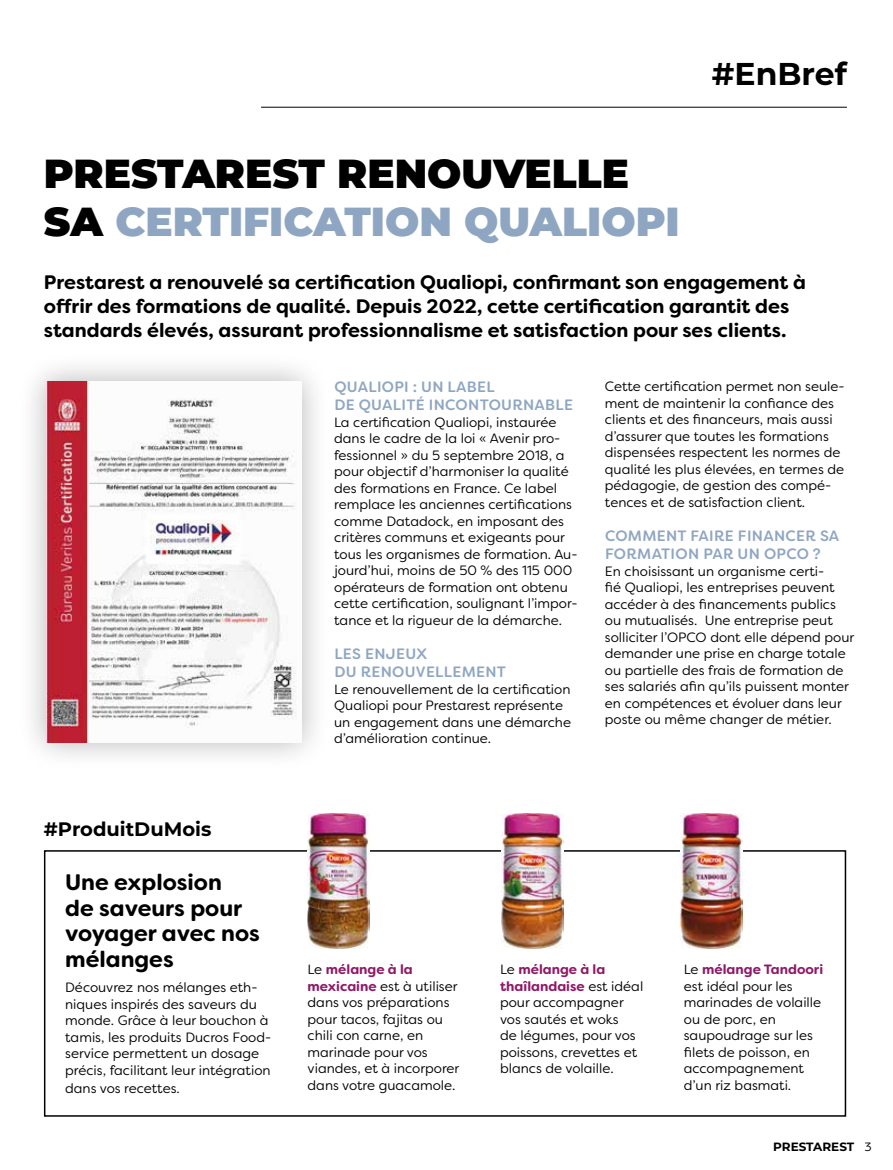
<style>
.page{position:relative;width:893px;height:1170px;background:#fff}
.page>*{position:absolute;margin:0;border:0;box-sizing:border-box;transform-origin:0 0}
.t1{font:900 40.5px/48px "Montserrat";color:#000}
.t2{font:700 31.5px "Montserrat";color:#000}
.t3{font:700 22.5px/25.5px "Filson Soft";color:#000}
.t4{font:700 19.5px/24px "Filson Soft";color:#000}
.t5{font:700 19.5px "Montserrat";color:#000}
.t6{font:500 15px/18px "Filson Soft";letter-spacing:.02em;color:#8fa6c2}
.t7{font:13.5px/16.5px "Filson Soft";color:#000}
.t8{font:700 12px "Montserrat";color:#000}
.s1{color:#8fa6c2}
.s2{font-weight:700;color:#8f1967}
.s3{font-family:"Filson Soft";font-weight:400}
</style>
<div class="page">
<div style="left:17px;top:352px;width:313px;height:418px;background:#000;opacity:.3"></div>
<img style="left:46px;top:381px;width:255px;height:361px">
<div style="left:44px;top:850px;width:802px;height:266px;border:2px solid #000"></div>
<hr style="left:261px;top:107px;width:586px;height:1px;background:#000">
<img style="left:308px;top:813px;width:62px;height:135px">
<img style="left:680px;top:813px;width:62px;height:135px">
<img style="left:502px;top:813px;width:62px;height:135px">
<h1 class="t1" style="left:44px;top:147px;width:637px">PRESTAREST RENOUVELLE<br>SA <span class="s1">CERTIFICATION QUALIOPI</span></h1>
<h2 class="t2" style="left:712px;top:51px;width:137px">#EnBref</h2>
<p class="t4" style="left:44px;top:270px;width:763px">Prestarest a renouvelé sa certification Qualiopi, confirmant son engagement à offrir des formations de qualité. Depuis 2022, cette certification garantit des standards élevés, assurant professionnalisme et satisfaction pour ses clients.</p>
<h3 class="t5" style="left:44px;top:814px;width:169px">#ProduitDuMois</h3>
<h3 class="t3" style="left:65px;top:869px;width:196px">Une explosion<br>de saveurs pour voyager avec nos mélanges</h3>
<p class="t7" style="left:65px;top:979px;width:208px">Découvrez nos mélanges eth&shy;niques inspirés des saveurs du monde. Grâce à leur bouchon à tamis, les produits Ducros Food&shy;service permettent un dosage précis, facilitant leur intégration</p>
<p class="t7" style="left:65px;top:1079px;width:116px">dans vos recettes.</p>
<p class="t6" style="left:334px;top:378px;width:240px">QUALIOPI : UN LABEL<br>DE QUALITÉ INCONTOURNABLE</p>
<p class="t7" style="left:334px;top:413px;width:245px">La certification Qualiopi, instaurée dans le cadre de la loi « Avenir pro&shy;fessionnel » du 5 septembre 2018, a pour objectif d’harmoniser la qualité des formations en France. Ce label remplace les anciennes certifications comme Datadock, en imposant des critères communs et exigeants pour tous les organismes de formation. Au&shy;jourd’hui, moins de 50 % des 115 000 opérateurs de formation ont obtenu cette certification, soulignant l’impor&shy;tance et la rigueur de la démarche.</p>
<p class="t6" style="left:334px;top:645px;width:173px">LES ENJEUX<br>DU RENOUVELLEMENT</p>
<p class="t7" style="left:334px;top:680px;width:238px">Le renouvellement de la certification Qualiopi pour Prestarest représente un engagement dans une démarche d’amélioration continue.</p>
<p class="t7" style="left:605px;top:378px;width:241px">Cette certification permet non seule&shy;ment de maintenir la confiance des clients et des financeurs, mais aussi d’assurer que toutes les formations dispensées respectent les normes de qualité les plus élevées, en termes de pédagogie, de gestion des compé&shy;tences et de satisfaction client.</p>
<p class="t6" style="left:605px;top:527px;width:236px">COMMENT FAIRE FINANCER SA<br>FORMATION PAR UN OPCO ?</p>
<p class="t7" style="left:605px;top:562px;width:251px">En choisissant un organisme certi-<br>fié Qualiopi, les entreprises peuvent accéder à des financements publics ou mutualisés. Une entreprise peut solliciter l’OPCO dont elle dépend pour demander une prise en charge totale ou partielle des frais de formation de ses salariés afin qu’ils puissent monter en compétences et évoluer dans leur poste ou même changer de métier.</p>
<p class="t7" style="left:308px;top:960px;width:153px">Le <span class="s2">mélange à la mexicaine</span> est à utiliser dans vos préparations pour tacos, fajitas ou chili con carne, en marinade pour vos viandes, et à incorporer dans votre guacamole.</p>
<p class="t7" style="left:500px;top:960px;width:145px">Le <span class="s2">mélange à la thaîlandaise</span> est idéal pour accompagner vos sautés et woks<br>de légumes, pour vos poissons, crevettes et blancs de volaille.</p>
<p class="t7" style="left:684px;top:960px;width:141px">Le <span class="s2">mélange Tandoori </span>est idéal pour les marinades de volaille ou de porc, en saupoudrage sur les filets de poisson, en accompagnement d’un riz basmati.</p>
<p class="t8" style="left:773px;top:1137px;width:100px">PRESTAREST <span class="s3">3</span></p>
</div>
